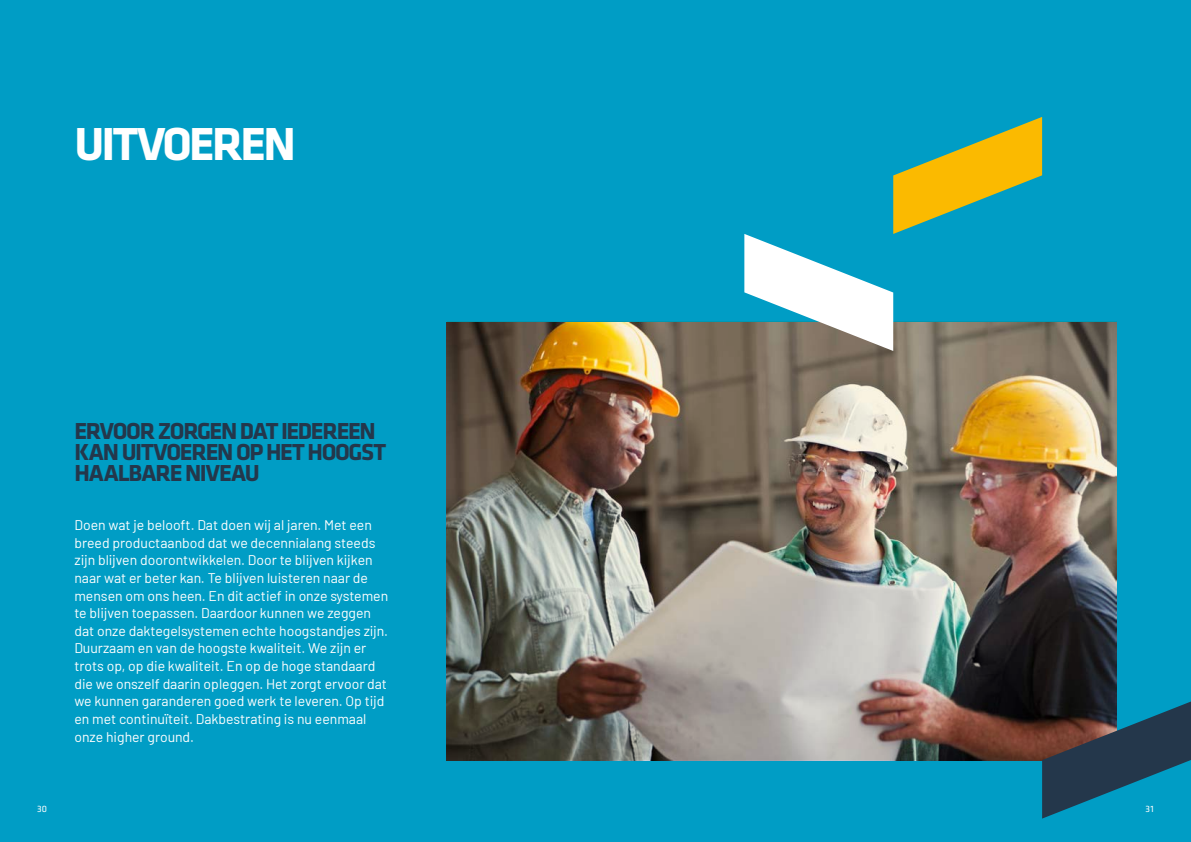
<style>
.page{position:relative;width:1191px;height:842px;background:#009dc5}
.page>*{position:absolute;margin:0;border:0;box-sizing:border-box;transform-origin:0 0}
.t1{font:700 48px "Klavika";letter-spacing:-.055em;color:#fff}
.t2{font:700 24px/20.9px "Klavika";letter-spacing:-.055em;color:#24374b}
.t3{font:14px/17.6px "Barlow";color:#fff}
.t4{font:9.5px "Klavika";color:#fff}
</style>
<div class="page">
<img style="left:446px;top:322px;width:670px;height:438px">
<svg style="left:744px;top:117px;width:298px;height:234px"></svg>
<svg style="left:1042px;top:701px;width:149px;height:118px"></svg>
<h1 class="t1" style="left:74px;top:109px;width:223px">UITVOEREN</h1>
<h2 class="t2" style="left:74px;top:420px;width:313px">ERVOOR ZORGEN DAT IEDEREEN<br>KAN UITVOEREN OP HET HOOGST<br>HAALBARE NIVEAU</h2>
<p class="t3" style="left:74px;top:515px;width:315px">Doen wat je belooft. Dat doen wij al jaren. Met een breed productaanbod dat we decennialang steeds zijn blijven doorontwikkelen. Door te blijven kijken naar wat er beter kan. Te blijven luisteren naar de mensen om ons heen. En dit actief in onze systemen te blijven toepassen. Daardoor kunnen we zeggen dat onze daktegelsystemen echte hoogstandjes zijn.<br>Duurzaam en van de hoogste kwaliteit. We zijn er trots op, op die kwaliteit. En op de hoge standaard die we onszelf daarin opleggen. Het zorgt ervoor dat we kunnen garanderen goed werk te leveren. Op tijd en met continuïteit. Dakbestrating is nu eenmaal onze higher ground.</p>
<p class="t4" style="left:37px;top:803px;width:11px">30</p>
<p class="t4" style="left:1145px;top:803px;width:10px">31</p>
</div>
